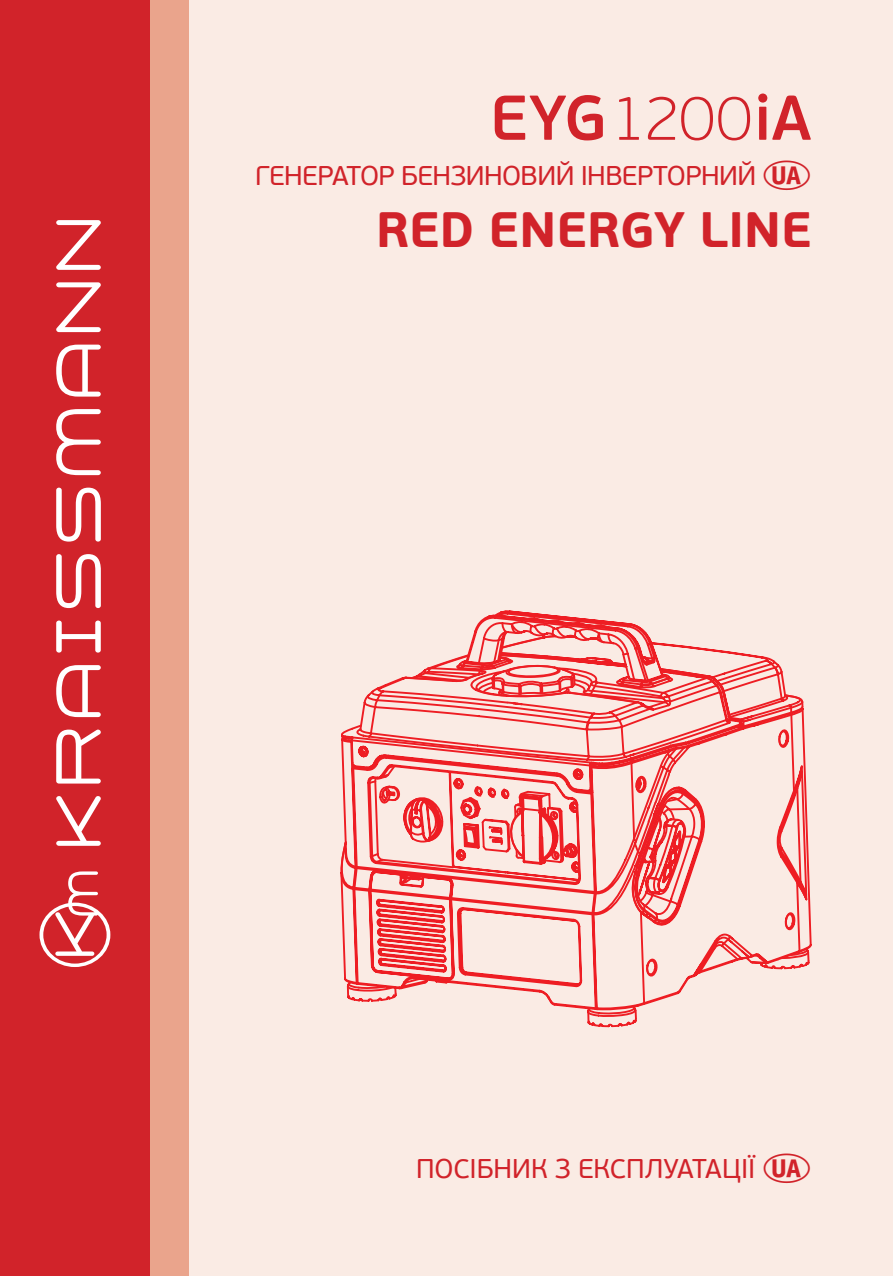
<style>
.page{position:relative;width:893px;height:1276px;background:#fff}
.page>*{position:absolute;margin:0;border:0;box-sizing:border-box;transform-origin:0 0}
.t1{font:600 63px "PF Beau Sans Pro";color:#d1232a}
.t2{font:700 49.5px "PF Beau Sans Pro";color:#d1232a}
.t3{font:27px "PF Beau Sans Pro";letter-spacing:-.02em;color:#d1232a}
.t4{font:27px "PF Beau Sans Pro";color:#d1232a}
.s1{font-weight:100}
</style>
<div class="page">
<div style="left:164px;top:0;width:729px;height:1276px;background:#faebe4"></div>
<div style="left:0;top:0;width:188px;height:1276px;background:#eaa48c"></div>
<div style="left:0;top:0;width:150px;height:1276px;background:#d1232a"></div>
<svg style="left:56px;top:796px;width:45px;height:50px"></svg>
<svg style="left:56px;top:729px;width:45px;height:54px"></svg>
<svg style="left:56px;top:665px;width:45px;height:52px"></svg>
<svg style="left:56px;top:620px;width:45px;height:32px"></svg>
<svg style="left:56px;top:554px;width:45px;height:54px"></svg>
<svg style="left:56px;top:487px;width:45px;height:54px"></svg>
<svg style="left:56px;top:409px;width:45px;height:66px"></svg>
<svg style="left:56px;top:345px;width:45px;height:51px"></svg>
<svg style="left:56px;top:282px;width:45px;height:50px"></svg>
<svg style="left:56px;top:220px;width:45px;height:50px"></svg>
<svg style="left:40px;top:871px;width:70px;height:96px"></svg>
<svg style="left:473px;top:610px;width:175px;height:24px"></svg>
<svg style="left:340px;top:728px;width:297px;height:287px"></svg>
<svg style="left:351px;top:634px;width:454px;height:377px"></svg>
<p class="t1" style="left:490px;top:80px;width:323px">EYG<span class="s1">1200</span>iA</p>
<p class="t3" style="left:255px;top:160px;width:558px">ГЕНЕРАТОР БЕНЗИНОВИЙ ІНВЕРТОРНИЙ ь</p>
<p class="t2" style="left:376px;top:199px;width:437px">RED ENERGY LINE</p>
<p class="t4" style="left:416px;top:1153px;width:397px">ПОСІБНИК З ЕКСПЛУАТАЦІЇ ь</p>
</div>
